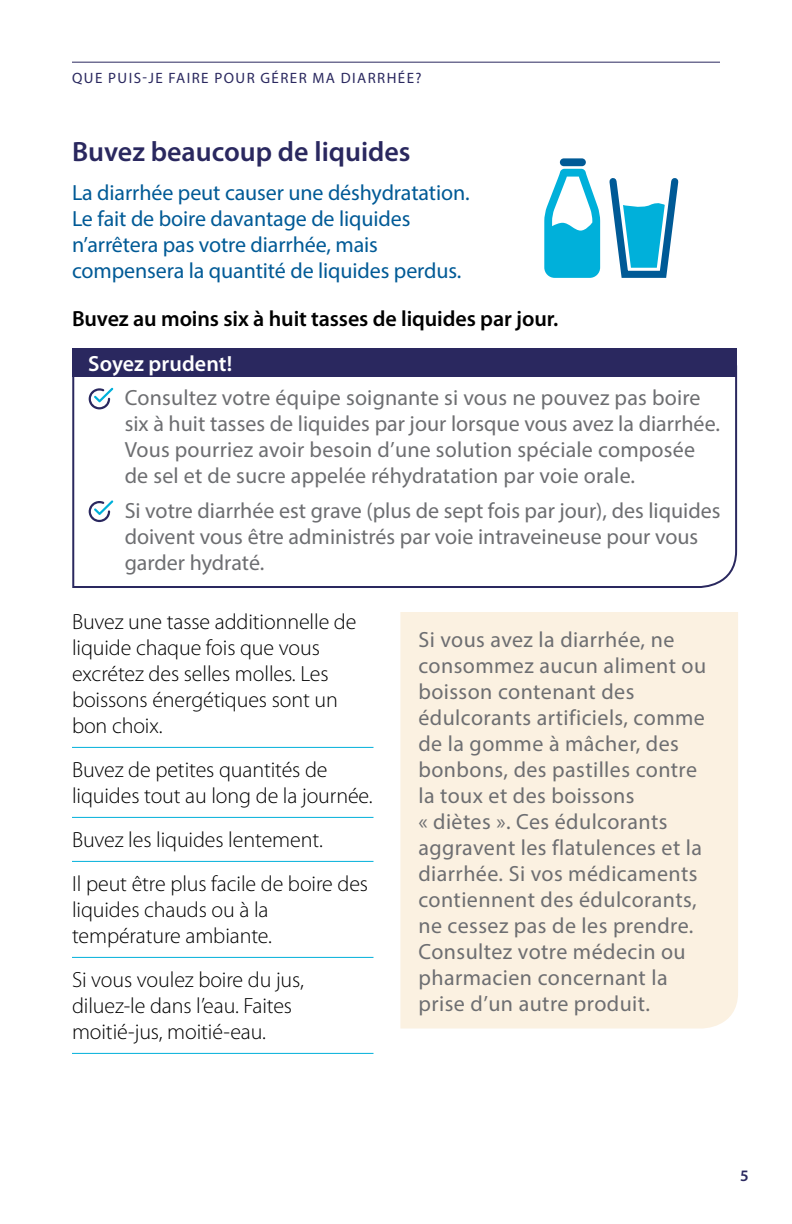
<style>
.page{position:relative;width:792px;height:1224px;background:#fff}
.page>*{position:absolute;margin:0;border:0;box-sizing:border-box;transform-origin:0 0}
.t1{font:600 28px "Myriad Pro";color:#2a285f}
.t2{font:22px/26px "Myriad Pro";letter-spacing:.01em;color:#6d6e71}
.t3{font:300 22px/26px "Myriad Pro";letter-spacing:-.005em;color:#000}
.t4{font:22px/26px "Myriad Pro";letter-spacing:-.005em;color:#005a96}
.t5{font:600 22px "Myriad Pro";letter-spacing:-.005em;color:#000}
.t6{font:600 22px "Myriad Pro";letter-spacing:.005em;color:#fff}
.t7{font:600 16px "Myriad Pro";color:#2a285f}
.t8{font:15px "Myriad Pro";letter-spacing:.095em;color:#2a285f}
</style>
<div class="page">
<svg style="left:72px;top:365px;width:666px;height:223px"></svg>
<div style="left:72px;top:348px;width:665px;height:29px;background:#2a285f"></div>
<div style="left:400px;top:612px;width:338px;height:416px;background:#fbf1e1"></div>
<hr style="left:72px;top:747px;width:302px;height:1px;background:#00b0da">
<hr style="left:72px;top:817px;width:302px;height:1px;background:#00b0da">
<hr style="left:72px;top:861px;width:302px;height:1px;background:#00b0da">
<hr style="left:72px;top:957px;width:302px;height:1px;background:#00b0da">
<hr style="left:72px;top:1053px;width:302px;height:1px;background:#00b0da">
<div style="left:560px;top:158px;width:26px;height:8px;background:#005a96;border-radius:4px"></div>
<svg style="left:544px;top:169px;width:135px;height:109px"></svg>
<hr style="left:72px;top:62px;width:648px;height:1px;background:#2a285f">
<p class="t8" style="left:72px;top:69px;width:351px">QUE PUIS-JE FAIRE POUR GÉRER MA DIARRHÉE?</p>
<h2 class="t1" style="left:72px;top:136px;width:340px">Buvez beaucoup de liquides</h2>
<p class="t4" style="left:72px;top:179px;width:399px">La diarrhée peut causer une déshydratation.<br>Le fait de boire davantage de liquides n’arrêtera pas votre diarrhée, mais compensera la quantité de liquides perdus.</p>
<p class="t5" style="left:72px;top:306px;width:488px">Buvez au moins six à huit tasses de liquides par jour.</p>
<h3 class="t6" style="left:88px;top:352px;width:146px">Soyez prudent!</h3>
<p class="t2" style="left:125px;top:385px;width:597px">Consultez votre équipe soignante si vous ne pouvez pas boire six à huit tasses de liquides par jour lorsque vous avez la diarrhée.<br>Vous pourriez avoir besoin d’une solution spéciale composée de sel et de sucre appelée réhydratation par voie orale.</p>
<p class="t2" style="left:125px;top:497px;width:597px">Si votre diarrhée est grave (plus de sept fois par jour), des liquides doivent vous être administrés par voie intraveineuse pour vous garder hydraté.</p>
<p class="t3" style="left:72px;top:609px;width:286px">Buvez une tasse additionnelle de liquide chaque fois que vous excrétez des selles molles. Les boissons énergétiques sont un bon choix.</p>
<p class="t3" style="left:72px;top:757px;width:302px">Buvez de petites quantités de liquides tout au long de la journée.</p>
<p class="t3" style="left:72px;top:818px;width:298px;line-height:44px">Buvez les liquides lentement.<br>Il peut être plus facile de boire des</p>
<p class="t3" style="left:72px;top:897px;width:202px">liquides chauds ou à la température ambiante.</p>
<p class="t3" style="left:72px;top:967px;width:233px">Si vous voulez boire du jus, diluez-le dans l’eau. Faites moitié-jus, moitié-eau.</p>
<p class="t2" style="left:418px;top:626px;width:289px">Si vous avez la diarrhée, ne consommez aucun aliment ou boisson contenant des édulcorants artificiels, comme de la gomme à mâcher, des bonbons, des pastilles contre la toux et des boissons<br>« diètes ». Ces édulcorants aggravent les flatulences et la diarrhée. Si vos médicaments contiennent des édulcorants, ne cessez pas de les prendre.<br>Consultez votre médecin ou pharmacien concernant la prise d’un autre produit.</p>
<p class="t7" style="left:740px;top:1167px;width:10px">5</p>
</div>
